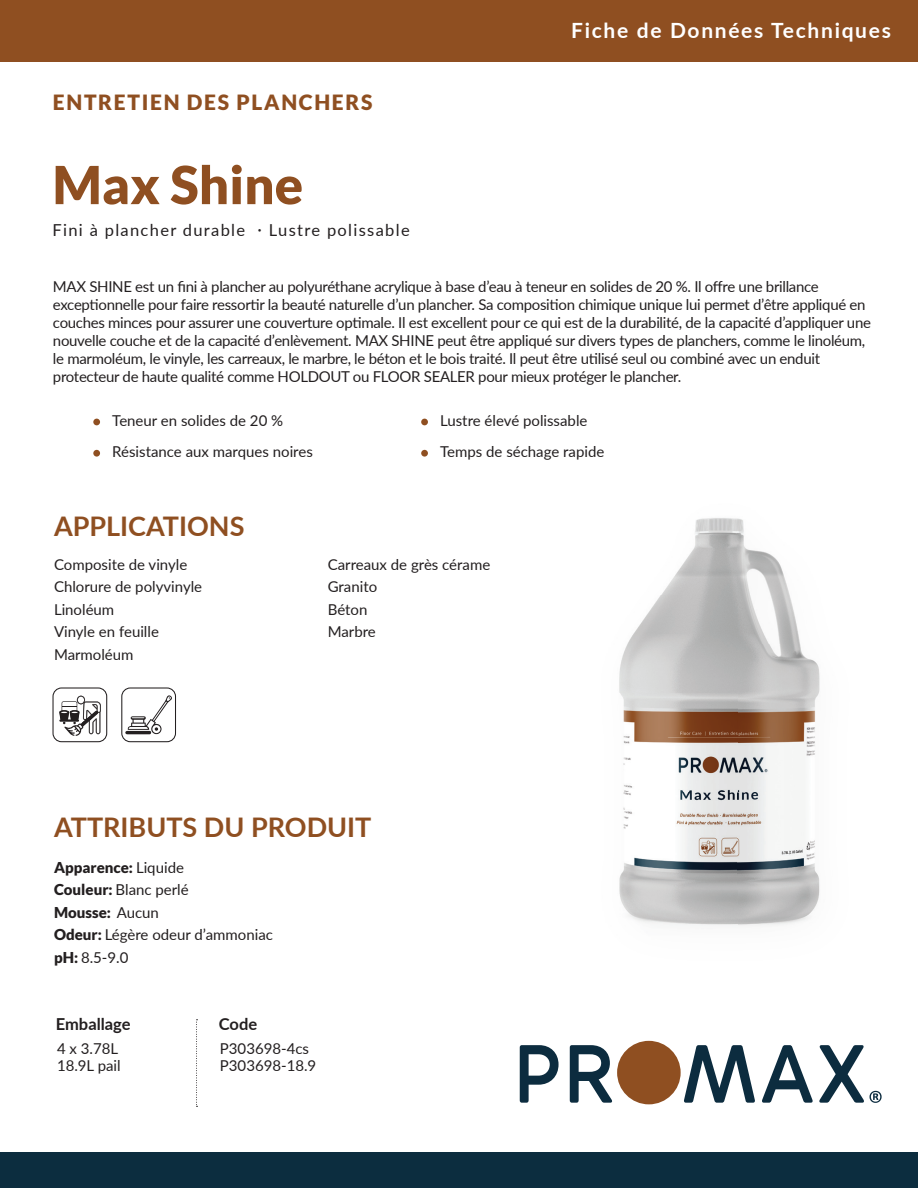
<style>
.page{position:relative;width:918px;height:1188px;background:#fff}
.page>*{position:absolute;margin:0;border:0;box-sizing:border-box;transform-origin:0 0}
.t1{font:900 52.5px "Lato";color:#8f4f21}
.t2{font:700 27px "Lato";color:#8f4f21}
.t3{font:700 21px "Lato";letter-spacing:.08em;color:#fff}
.t4{font:900 21px "Lato";letter-spacing:.08em;color:#8f4f21}
.t5{font:16.5px "Lato";letter-spacing:.08em;color:#231f20}
.t6{font:700 16.5px "Lato";color:#231f20}
.t7{font:15px/18px "Lato";letter-spacing:-.02em;color:#231f20}
.t8{font:15px/22.5px "Lato";color:#231f20}
.s1{font-weight:900}
</style>
<div class="page">
<div style="left:0;top:0;width:918px;height:61px;background:#8f4f21"></div>
<div style="left:0;top:1153px;width:918px;height:35px;background:#0c2d3f"></div>
<svg style="left:196px;top:1019px;width:2px;height:88px"></svg>
<div style="left:93px;top:419px;width:7px;height:6px;background:#8f4f21;border-radius:50%"></div>
<div style="left:421px;top:419px;width:7px;height:6px;background:#8f4f21;border-radius:50%"></div>
<div style="left:93px;top:450px;width:7px;height:7px;background:#8f4f21;border-radius:50%"></div>
<div style="left:421px;top:450px;width:7px;height:7px;background:#8f4f21;border-radius:50%"></div>
<img style="left:619px;top:518px;width:201px;height:408px">
<svg style="left:520px;top:1045px;width:39px;height:58px"></svg>
<svg style="left:570px;top:1045px;width:43px;height:58px"></svg>
<svg style="left:684px;top:1045px;width:71px;height:58px"></svg>
<svg style="left:762px;top:1045px;width:51px;height:58px"></svg>
<svg style="left:819px;top:1045px;width:63px;height:58px"></svg>
<div style="left:617px;top:1041px;width:64px;height:63px;background:#8f4f21;border-radius:50%"></div>
<div style="left:53px;top:687px;width:54px;height:55px;border:1px solid #231f20;border-radius:8px"></div>
<div style="left:121px;top:687px;width:55px;height:55px;border:1px solid #231f20;border-radius:8px"></div>
<svg style="left:59px;top:696px;width:42px;height:40px"></svg>
<svg style="left:125px;top:695px;width:47px;height:40px"></svg>
<h3 class="t4" style="left:53px;top:90px;width:321px">ENTRETIEN DES PLANCHERS</h3>
<h1 class="t1" style="left:52px;top:154px;width:252px">Max Shine</h1>
<p class="t5" style="left:52px;top:218px;width:359px">Fini à plancher durable · Lustre polissable</p>
<h3 class="t3" style="left:571px;top:15px;width:321px">Fiche de Données Techniques</h3>
<p class="t7" style="left:53px;top:277px;width:820px">MAX SHINE est un fini à plancher au polyuréthane acrylique à base d’eau à teneur en solides de 20 %. Il offre une brillance exceptionnelle pour faire ressortir la beauté naturelle d’un plancher. Sa composition chimique unique lui permet d’être appliqué en couches minces pour assurer une couverture optimale. Il est excellent pour ce qui est de la durabilité, de la capacité d’appliquer une nouvelle couche et de la capacité d’enlèvement. MAX SHINE peut être appliqué sur divers types de planchers, comme le linoléum, le marmoléum, le vinyle, les carreaux, le marbre, le béton et le bois traité. Il peut être utilisé seul ou combiné avec un enduit protecteur de haute qualité comme HOLDOUT ou FLOOR SEALER pour mieux protéger le plancher.</p>
<p class="t8" style="left:112px;top:408px;width:172px">Teneur en solides de 20 %</p>
<p class="t8" style="left:440px;top:408px;width:149px">Lustre élevé polissable</p>
<p class="t8" style="left:112px;top:440px;width:202px">Résistance aux marques noires</p>
<p class="t8" style="left:440px;top:440px;width:166px">Temps de séchage rapide</p>
<h2 class="t2" style="left:54px;top:506px;width:192px">APPLICATIONS</h2>
<p class="t8" style="left:54px;top:553px;width:150px">Composite de vinyle<br>Chlorure de polyvinyle<br>Linoléum<br>Vinyle en feuille<br>Marmoléum</p>
<p class="t8" style="left:328px;top:553px;width:164px">Carreaux de grès cérame<br>Granito<br>Béton<br>Marbre</p>
<h2 class="t2" style="left:54px;top:807px;width:319px">ATTRIBUTS DU PRODUIT</h2>
<p class="t8" style="left:54px;top:855px;width:220px"><span class="s1">Apparence:</span> Liquide<br><span class="s1">Couleur:</span> Blanc perlé<br><span class="s1">Mousse:</span> Aucun<br><span class="s1">Odeur:</span> Légère odeur d’ammoniac <span class="s1">pH:</span> 8.5-9.0</p>
<p class="t6" style="left:56px;top:1012px;width:76px">Emballage</p>
<p class="t6" style="left:219px;top:1012px;width:40px">Code</p>
<p class="t8" style="left:57px;top:1040px;width:65px;line-height:16.5px">4 x 3.78L<br>18.9L pail</p>
<p class="t8" style="left:220px;top:1040px;width:98px;line-height:16.5px">P303698-4cs<br>P303698-18.9</p>
</div>
